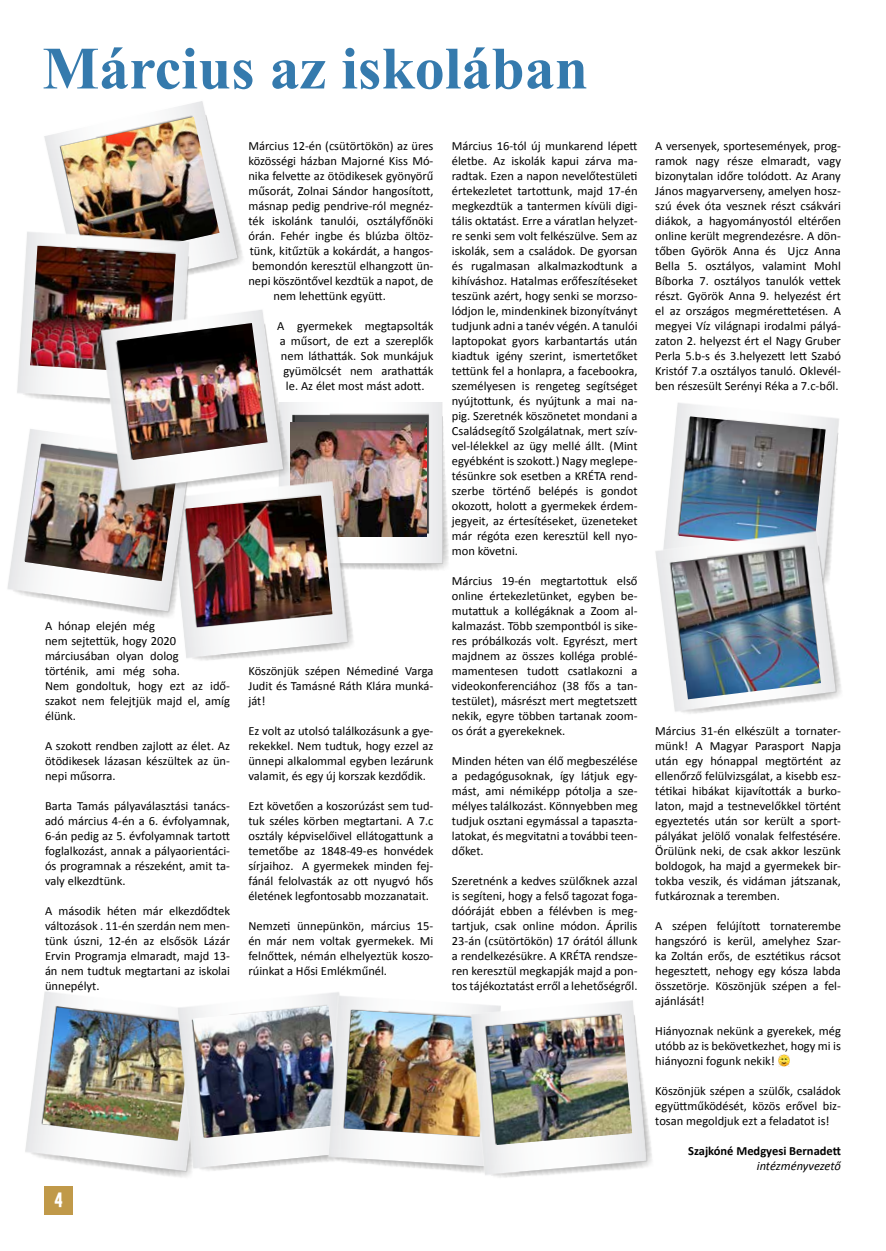
<style>
.page{position:relative;width:886px;height:1251px;background:#fff}
.page>*{position:absolute;margin:0;border:0;box-sizing:border-box;transform-origin:0 0}
.t1{font:700 60px "Times New Roman";color:#357aad}
.t2{font:700 15px "Gobold";color:#fff}
.t3{font:12.5px/15px "Calibri";color:#000;text-align:justify}
.t4{font:700 12.5px "Calibri";color:#000}
.t5{font:italic 12.5px "Calibri";letter-spacing:-.01em;color:#000}
</style>
<div class="page">
<div style="left:45px;top:1186px;width:28px;height:28px;background:#c09949"></div>
<img style="left:25px;top:991px;width:146px;height:185px">
<img style="left:43px;top:1007px;width:128px;height:133px">
<img style="left:666px;top:403px;width:173px;height:118px">
<img style="left:679px;top:416px;width:146px;height:105px">
<img style="left:655px;top:521px;width:186px;height:193px">
<img style="left:671px;top:547px;width:150px;height:152px">
<img style="left:44px;top:101px;width:199px;height:171px">
<img style="left:61px;top:117px;width:158px;height:145px">
<img style="left:171px;top:994px;width:151px;height:183px">
<img style="left:193px;top:1005px;width:129px;height:133px">
<img style="left:17px;top:223px;width:185px;height:180px">
<img style="left:30px;top:246px;width:146px;height:128px">
<img style="left:298px;top:402px;width:151px;height:169px">
<img style="left:298px;top:422px;width:128px;height:114px">
<img style="left:322px;top:992px;width:143px;height:180px">
<img style="left:344px;top:1010px;width:121px;height:126px">
<img style="left:465px;top:1000px;width:187px;height:178px">
<img style="left:486px;top:1015px;width:146px;height:130px">
<img style="left:183px;top:472px;width:178px;height:189px">
<img style="left:186px;top:496px;width:146px;height:131px">
<img style="left:7px;top:429px;width:197px;height:195px">
<img style="left:25px;top:444px;width:153px;height:137px">
<img style="left:94px;top:299px;width:204px;height:203px">
<img style="left:117px;top:323px;width:151px;height:137px">
<svg style="left:778px;top:1055px;width:11px;height:11px"></svg>
<h1 class="t1" style="left:42px;top:27px;width:547px">Március az iskolában</h1>
<p class="t3" style="left:248px;top:138px;width:187px">Március 12-én (csütörtökön) az üres</p>
<p class="t3" style="left:248px;top:153px;width:186px">közösségi házban Majorné Kiss Mó-</p>
<p class="t3" style="left:248px;top:168px;width:186px">nika felvette az ötödikesek gyönyörű</p>
<p class="t3" style="left:248px;top:183px;width:186px">műsorát, Zolnai Sándor hangosított,</p>
<p class="t3" style="left:248px;top:198px;width:186px">másnap pedig pendrive-ról megnéz-</p>
<p class="t3" style="left:248px;top:213px;width:186px">ték iskolánk tanulói, osztályfőnöki</p>
<p class="t3" style="left:248px;top:228px;width:186px">órán. Fehér ingbe és blúzba öltöz-</p>
<p class="t3" style="left:250px;top:243px;width:185px">tünk, kitűztük a kokárdát, a hangos-</p>
<p class="t3" style="left:252px;top:258px;width:183px">bemondón keresztül elhangzott ün-</p>
<p class="t3" style="left:248px;top:273px;width:187px">nepi köszöntővel kezdtük a napot, de</p>
<p class="t3" style="left:273px;top:288px;width:114px">nem lehettünk együtt.</p>
<p class="t3" style="left:277px;top:318px;width:158px;text-align:center">A gyermekek megtapsolták a műsort, de ezt a szereplők nem láthatták. Sok munkájuk gyümölcsét nem arathatták le. Az élet most mást adott.</p>
<p class="t3" style="left:45px;top:618px;width:186px;text-align:left">A hónap elején még<br>nem sejtettük, hogy 2020 márciusában olyan dolog<br>történik, ami még soha.<br>Nem gondoltuk, hogy ezt az idő&shy;szakot nem felejtjük majd el, amíg élünk.</p>
<p class="t3" style="left:45px;top:738px;width:187px">A szokott rendben zajlott az élet. Az ötödikesek lázasan készültek az ün&shy;nepi műsorra.</p>
<p class="t3" style="left:45px;top:798px;width:187px">Barta Tamás pályaválasztási tanács&shy;adó március 4-én a 6. évfolyamnak, 6-án pedig az 5. évfolyamnak tartott foglalkozást, annak a pályaorientáci&shy;ós programnak a részeként, amit ta&shy;valy elkezdtünk.</p>
<p class="t3" style="left:45px;top:903px;width:187px">A második héten már elkezdődtek változások . 11-én szerdán nem men&shy;tünk úszni, 12-én az elsősök Lázár Ervin Programja elmaradt, majd 13- án nem tudtuk megtartani az iskolai ünnepélyt.</p>
<p class="t3" style="left:248px;top:663px;width:187px">Köszönjük szépen Némediné Varga Judit és Tamásné Ráth Klára munká&shy;ját!</p>
<p class="t3" style="left:248px;top:723px;width:187px">Ez volt az utolsó találkozásunk a gye&shy;rekekkel. Nem tudtuk, hogy ezzel az ünnepi alkalommal egyben lezárunk valamit, és egy új korszak kezdődik.</p>
<p class="t3" style="left:248px;top:798px;width:187px">Ezt követően a koszorúzást sem tud&shy;tuk széles körben megtartani. A 7.c osztály képviselőivel ellátogattunk a temetőbe az 1848-49-es honvédek sírjaihoz. A gyermekek minden fej&shy;fánál felolvasták az ott nyugvó hős életének legfontosabb mozzanatait.</p>
<p class="t3" style="left:248px;top:918px;width:187px">Nemzeti ünnepünkön, március 15- én már nem voltak gyermekek. Mi felnőttek, némán elhelyeztük koszo&shy;rúinkat a Hősi Emlékműnél.</p>
<p class="t2" style="left:54px;top:1190px;width:10px">4</p>
<p class="t3" style="left:452px;top:138px;width:187px">Március 16-tól új munkarend lépett életbe. Az iskolák kapui zárva ma&shy;radtak. Ezen a napon nevelőtestületi értekezletet tartottunk, majd 17-én megkezdtük a tantermen kívüli digi&shy;tális oktatást. Erre a váratlan helyzet&shy;re senki sem volt felkészülve. Sem az iskolák, sem a családok. De gyorsan és rugalmasan alkalmazkodtunk a kihíváshoz. Hatalmas erőfeszítéseket teszünk azért, hogy senki se morzso&shy;lódjon le, mindenkinek bizonyítványt tudjunk adni a tanév végén. A tanulói laptopokat gyors karbantartás után kiadtuk igény szerint, ismertetőket tettünk fel a honlapra, a facebookra, személyesen is rengeteg segítséget nyújtottunk, és nyújtunk a mai na&shy;pig. Szeretnék köszönetet mondani a Családsegítő Szolgálatnak, mert szív&shy;vel-lélekkel az ügy mellé állt. (Mint egyébként is szokott.) Nagy meglepe&shy;tésünkre sok esetben a KRÉTA rend&shy;szerbe történő belépés is gondot okozott, holott a gyermekek érdem&shy;jegyeit, az értesítéseket, üzeneteket már régóta ezen keresztül kell nyo&shy;mon követni.</p>
<p class="t3" style="left:452px;top:573px;width:187px">Március 19-én megtartottuk első online értekezletünket, egyben be&shy;mutattuk a kollégáknak a Zoom al&shy;kalmazást. Több szempontból is sike&shy;res próbálkozás volt. Egyrészt, mert majdnem az összes kolléga problé&shy;mamentesen tudott csatlakozni a videokonferenciához (38 fős a tan&shy;testület), másrészt mert megtetszett nekik, egyre többen tartanak zoom&shy;os órát a gyerekeknek.</p>
<p class="t3" style="left:452px;top:753px;width:187px">Minden héten van élő megbeszélése a pedagógusoknak, így látjuk egy&shy;mást, ami némiképp pótolja a sze&shy;mélyes találkozást. Könnyebben meg tudjuk osztani egymással a tapaszta&shy;latokat, és megvitatni a további teen&shy;dőket.</p>
<p class="t3" style="left:452px;top:873px;width:187px">Szeretnénk a kedves szülőknek azzal is segíteni, hogy a felső tagozat foga&shy;dóóráját ebben a félévben is meg&shy;tartjuk, csak online módon. Április 23-án (csütörtökön) 17 órától állunk a rendelkezésükre. A KRÉTA rendsze&shy;ren keresztül megkapják majd a pon&shy;tos tájékoztatást erről a lehetőségről.</p>
<p class="t3" style="left:655px;top:138px;width:187px">A versenyek, sportesemények, prog&shy;ramok nagy része elmaradt, vagy bizonytalan időre tolódott. Az Arany János magyarverseny, amelyen hos - szú évek óta vesznek részt csákvári diákok, a hagyományostól eltérően online került megrendezésre. A dön&shy;tőben Györök Anna és Ujcz Anna Bella 5. osztályos, valamint Mohl Bíborka 7. osztályos tanulók vettek részt. Györök Anna 9. helyezést ért el az országos megmérettetésen. A megyei Víz világnapi irodalmi pályá&shy;zaton 2. helyezst ért el Nagy Gruber Perla 5.b-s és 3.helyezett lett Szabó Kristóf 7.a osztályos tanuló. Oklevél&shy;ben részesült Serényi Réka a 7.c-ből.</p>
<p class="t3" style="left:655px;top:723px;width:187px">Március 31-én elkészült a tornater&shy;münk! A Magyar Parasport Napja után egy hónappal megtörtént az ellenőrző felülvizsgálat, a kisebb esz&shy;tétikai hibákat kijavították a burko&shy;laton, majd a testnevelőkkel történt egyeztetés után sor került a sport&shy;pályákat jelölő vonalak felfestésére.<br>Örülünk neki, de csak akkor leszünk boldogok, ha majd a gyermekek bir&shy;tokba veszik, és vidáman játszanak, futkároznak a teremben.</p>
<p class="t3" style="left:655px;top:918px;width:187px">A szépen felújított tornaterembe hangszóró is kerül, amelyhez Szar&shy;ka Zoltán erős, de esztétikus rácsot hegesztett, nehogy egy kósza labda összetörje. Köszönjük szépen a fel&shy;ajánlását!</p>
<p class="t3" style="left:655px;top:1023px;width:187px">Hiányoznak nekünk a gyerekek, még utóbb az is bekövetkezhet, hogy mi is hiányozni fogunk nekik!</p>
<p class="t3" style="left:655px;top:1083px;width:187px">Köszönjük szépen a szülők, családok együttműködését, közös erővel biz&shy;tosan megoldjuk ezt a feladatot is!</p>
<p class="t4" style="left:688px;top:1143px;width:154px">Szajkóné Medgyesi Bernadett</p>
<p class="t5" style="left:757px;top:1157px;width:86px">intézményvezető</p>
</div>
